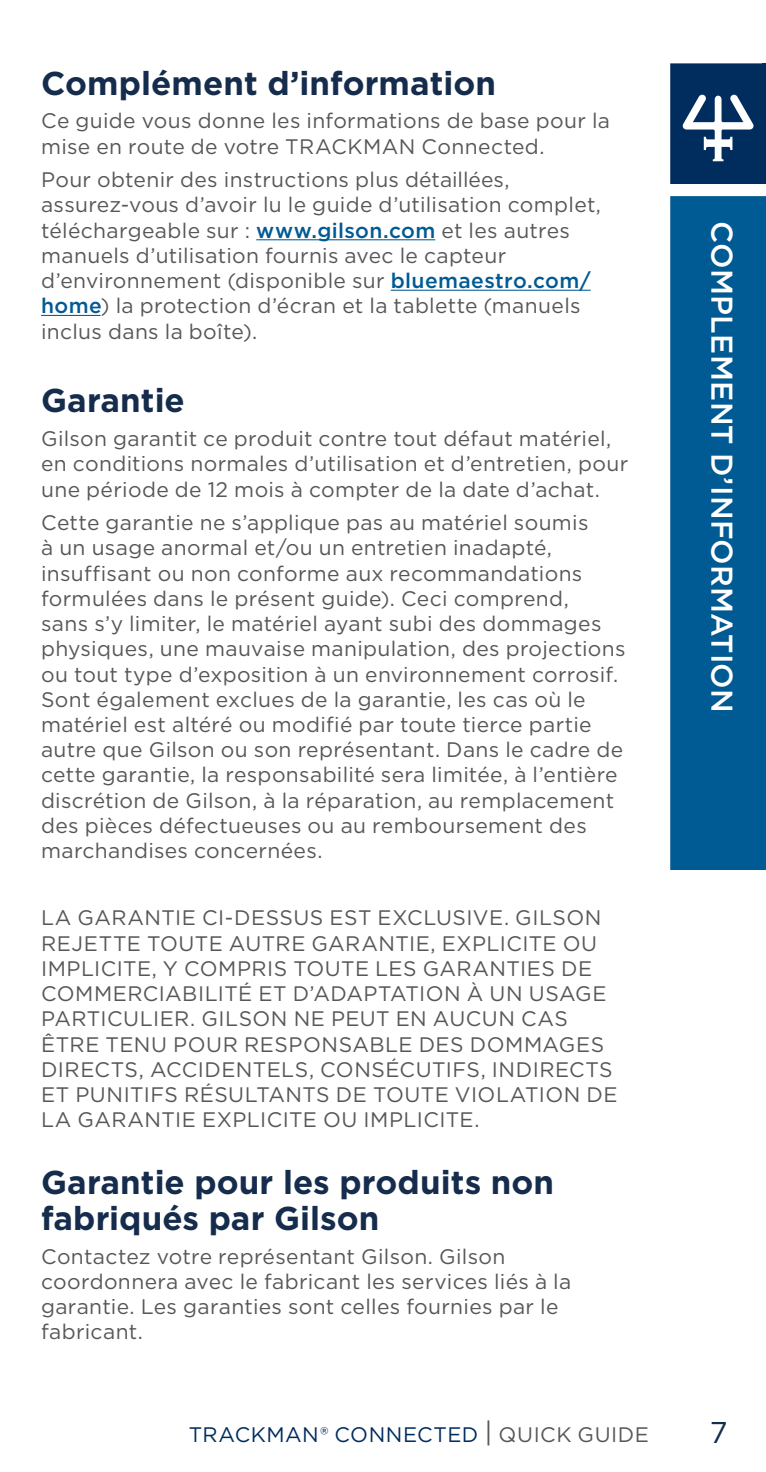
<style>
.page{position:relative;width:766px;height:1472px;background:#fff}
.page>*{position:absolute;margin:0;border:0;box-sizing:border-box;transform-origin:0 0}
.Heading_1_NoTOP{font:700 33px/36px "Gotham";letter-spacing:.005em;color:#152c4c}
.Bullet{font:500 30px "Gotham";letter-spacing:.01em;color:#fff}
.t1{font:30px "Gotham";color:#152c4c}
.Body_Text{font:21px/25.2px "Gotham";letter-spacing:.02em;color:#555759}
.t2{font:21px "Gotham";letter-spacing:.025em;color:#002c5e}
.s1{font-weight:500;color:#005a93}
.s2{font-size:27px;color:#555759}
.s3{color:#555759}
</style>
<div class="page">
<div style="left:670px;top:196px;width:95px;height:674px;background:#005a93"></div>
<svg style="left:670px;top:63px;width:95px;height:121px"></svg>
<hr style="left:256px;top:239px;width:179px;height:1px;background:#005a93">
<hr style="left:390px;top:290px;width:200px;height:1px;background:#005a93">
<hr style="left:41px;top:315px;width:60px;height:1px;background:#005a93">
<p class="Heading_1_NoTOP" style="left:41px;top:65px;width:456px">Complément d’information</p>
<p class="Body_Text" style="left:41px;top:108px;width:570px">Ce guide vous donne les informations de base pour la mise en route de votre TRA</p>
<p class="Body_Text" style="left:331px;top:133px;width:214px">CKMAN Connected.</p>
<p class="Body_Text" style="left:41px;top:167px;width:561px">Pour obtenir des instructions plus détaillées, assurez-vous d’avoir lu le guide d’utilisation complet, téléchargeable sur : <span class="s1">www.gilson.com</span> et les autres manuels d’utilisation fournis avec le capteur d’environnement (disponible sur <span class="s1">bluemaestro.com/ home</span>) la protection d’écran et la tablette (manuels inclus dans la boîte).</p>
<p class="Heading_1_NoTOP" style="left:41px;top:382px;width:145px">Garantie</p>
<p class="Body_Text" style="left:41px;top:425px;width:588px">Gilson garantit ce produit contre tout défaut matériel, en conditions normales d’utilisation et d’entretien, pour une période de 12 mois à compter de la date d’achat.</p>
<p class="Body_Text" style="left:41px;top:509px;width:586px">Cette garantie ne s’applique pas au matériel soumis<br>à un usage anormal et/ou un entretien inadapté, insuffisant ou non conforme aux recommandations formulées dans le présent guide). Ceci comprend,<br>sans s’y limiter, le matériel ayant subi des dommages physiques, une mauvaise manipulation, des projections ou tout type d’exposition à un environnement corrosif.<br>Sont également exclues de la garantie, les cas où le matériel est altéré ou modifié par toute tierce partie autre que Gilson ou son représentant. Dans le cadre de cette garantie, la responsabilité sera limitée, à l’entière discrétion de Gilson, à la réparation, au remplacement des pièces défectueuses ou au remboursement des marchandises concernées.</p>
<p class="Body_Text" style="left:41px;top:905px;width:71px">LA GARA</p>
<p class="Body_Text" style="left:144px;top:905px;width:29px">NTIE</p>
<p class="Body_Text" style="left:202px;top:905px;width:63px">CI-DESS</p>
<p class="Body_Text" style="left:293px;top:905px;width:50px">US EST</p>
<p class="Body_Text" style="left:377px;top:905px;width:225px">EXCLUSIVE. GILSON</p>
<p class="Body_Text" style="left:41px;top:930px;width:58px">REJETTE</p>
<p class="Body_Text" style="left:147px;top:930px;width:130px">TOUTE AUTRE</p>
<p class="Body_Text" style="left:311px;top:930px;width:34px">GARA</p>
<p class="Body_Text" style="left:378px;top:930px;width:156px">NTIE, EXPLI CITE</p>
<p class="Body_Text" style="left:562px;top:930px;width:36px">OU</p>
<p class="Body_Text" style="left:41px;top:955px;width:223px">I MPLICITE, Y COMPRIS</p>
<p class="Body_Text" style="left:293px;top:955px;width:96px">TOUTE LES</p>
<p class="Body_Text" style="left:422px;top:955px;width:34px">GARA</p>
<p class="Body_Text" style="left:489px;top:955px;width:30px">NTIES</p>
<p class="Body_Text" style="left:561px;top:955px;width:29px">DE</p>
<p class="Body_Text" style="left:41px;top:980px;width:168px">COMMERCIABILIT</p>
<p class="Body_Text" style="left:238px;top:980px;width:152px">É ET D’ADAPTATI</p>
<p class="Body_Text" style="left:425px;top:980px;width:179px">ON À UN USAGE</p>
<p class="Body_Text" style="left:41px;top:1005px;width:27px">PARTI</p>
<p class="Body_Text" style="left:107px;top:1005px;width:46px">CULIER</p>
<p class="Body_Text" style="left:190px;top:1005px;width:363px">. GILSON NE PEUT EN AUCUN CAS</p>
<p class="Body_Text" style="left:41px;top:1031px;width:30px">ÊTRE</p>
<p class="Body_Text" style="left:105px;top:1031px;width:153px">TENU POUR RES</p>
<p class="Body_Text" style="left:288px;top:1031px;width:301px">PONSABLE DES DOMMAGES</p>
<p class="Body_Text" style="left:41px;top:1056px;width:226px">DIRECTS, ACCI DENTELS</p>
<p class="Body_Text" style="left:309px;top:1056px;width:290px">, CONSÉCUTI FS, I NDIRECTS</p>
<p class="Body_Text" style="left:41px;top:1081px;width:218px">ET PUNITI FS RÉSULTA</p>
<p class="Body_Text" style="left:285px;top:1081px;width:223px">NTS DE TOUTE VIOLATI</p>
<p class="Body_Text" style="left:545px;top:1081px;width:70px">ON DE</p>
<p class="Body_Text" style="left:41px;top:1106px;width:71px">LA GARA</p>
<p class="Body_Text" style="left:144px;top:1106px;width:29px">NTIE</p>
<p class="Body_Text" style="left:202px;top:1106px;width:92px">EXPLI CITE</p>
<p class="Body_Text" style="left:323px;top:1106px;width:158px">OU I MPLICITE.</p>
<p class="Heading_1_NoTOP" style="left:41px;top:1163px;width:514px">Garantie pour les produits non fabriqués par Gilson</p>
<p class="Body_Text" style="left:41px;top:1242px;width:531px">Contactez votre représentant Gilson. Gilson coordonnera avec le fabricant les services liés à la garantie. Les garanties sont celles fournies par le fabricant.</p>
<p class="Bullet" style="left:741px;top:221px;width:493px;rotate:90deg">COMPLEMENT D’INFORMATION</p>
<p class="t2" style="left:189px;top:1420px;width:461px">TRACKMAN® CONNECTED <span class="s2">|</span> <span class="s3">QUICK GUIDE</span></p>
<h2 class="t1" style="left:709px;top:1412px;width:19px">7</h2>
</div>
